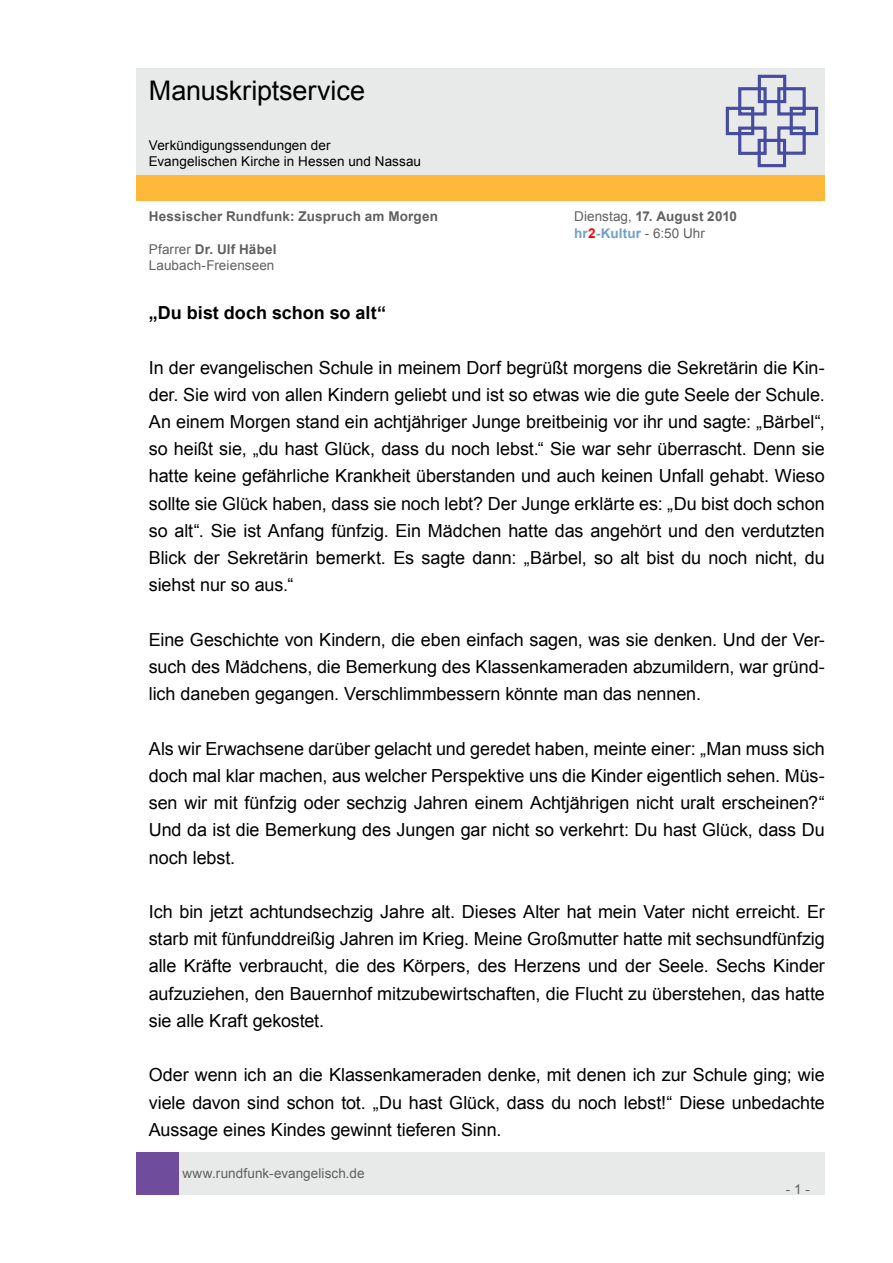
<style>
.page{position:relative;width:893px;height:1263px;background:#fff}
.page>*{position:absolute;margin:0;border:0;box-sizing:border-box;transform-origin:0 0}
.t1{font:27px "Arial";letter-spacing:-.005em;color:#000}
.t2{font:18px/27.2px "Arial";letter-spacing:-.005em;color:#000;text-align:justify}
.t3{font:700 18px "Arial";color:#000}
.t4{font:13.5px/16.2px "Arial";letter-spacing:.005em;color:#606060}
.t5{font:13.5px/16.2px "Arial";letter-spacing:.005em;color:#000}
.t6{font:700 13.5px "Arial";letter-spacing:.015em;color:#606060}
.s1{font-weight:700}
.s2{font-weight:700;color:#71a0cc}
.s3{font-weight:700;color:#f00}
</style>
<div class="page">
<div style="left:179px;top:1152px;width:646px;height:43px;background:#e8e9e9"></div>
<div style="left:136px;top:1152px;width:43px;height:43px;background:#704c9c"></div>
<div style="left:136px;top:175px;width:689px;height:26px;background:#ffb93a"></div>
<div style="left:136px;top:68px;width:689px;height:106px;background:#e8e9e9"></div>
<svg style="left:725px;top:74px;width:94px;height:94px"></svg>
<h1 class="t1" style="left:149px;top:73px;width:218px">Manuskriptservice</h1>
<p class="t5" style="left:149px;top:137px;width:274px">Verkündigungssendungen der<br>Evangelischen Kirche in Hessen und Nassau</p>
<p class="t6" style="left:149px;top:208px;width:291px">Hessischer Rundfunk: Zuspruch am Morgen</p>
<p class="t4" style="left:574px;top:209px;width:165px">Dienstag, <span class="s1">17. August 2010 </span><span class="s2">hr</span><span class="s3">2</span><span class="s2">-Kultur</span> - 6:50 Uhr</p>
<p class="t4" style="left:149px;top:241px;width:129px">Pfarrer <span class="s1">Dr. Ulf Häbel<br></span>Laubach-Freienseen</p>
<p class="t3" style="left:149px;top:301px;width:239px">„Du bist doch schon so alt“</p>
<p class="t2" style="left:149px;top:354px;width:678px">In der evangelischen Schule in meinem Dorf begrüßt morgens die Sekretärin die Kin&shy;der. Sie wird von allen Kindern geliebt und ist so etwas wie die gute Seele der Schule.<br>An einem Morgen stand ein achtjähriger Junge breitbeinig vor ihr und sagte: „Bärbel“, so heißt sie, „du hast Glück, dass du noch lebst.“ Sie war sehr überrascht. Denn sie hatte keine gefährliche Krankheit überstanden und auch keinen Unfall gehabt. Wieso sollte sie Glück haben, dass sie noch lebt? Der Junge erklärte es: „Du bist doch schon so alt“. Sie ist Anfang fünfzig. Ein Mädchen hatte das angehört und den verdutzten Blick der Sekretärin bemerkt. Es sagte dann: „Bärbel, so alt bist du noch nicht, du siehst nur so aus.“</p>
<p class="t2" style="left:149px;top:626px;width:678px">Eine Geschichte von Kindern, die eben einfach sagen, was sie denken. Und der Ver&shy;such des Mädchens, die Bemerkung des Klassenkameraden abzumildern, war gründ&shy;lich daneben gegangen. Verschlimmbessern könnte man das nennen.</p>
<p class="t2" style="left:149px;top:735px;width:678px">Als wir Erwachsene darüber gelacht und geredet haben, meinte einer: „Man muss sich doch mal klar machen, aus welcher Perspektive uns die Kinder eigentlich sehen. Müs&shy;sen wir mit fünfzig oder sechzig Jahren einem Achtjährigen nicht uralt erscheinen?“ Und da ist die Bemerkung des Jungen gar nicht so verkehrt: Du hast Glück, dass Du noch lebst.</p>
<p class="t2" style="left:149px;top:898px;width:678px">Ich bin jetzt achtundsechzig Jahre alt. Dieses Alter hat mein Vater nicht erreicht. Er starb mit fünfunddreißig Jahren im Krieg. Meine Großmutter hatte mit sechsundfünfzig alle Kräfte verbraucht, die des Körpers, des Herzens und der Seele. Sechs Kinder aufzuziehen, den Bauernhof mitzubewirtschaften, die Flucht zu überstehen, das hatte sie alle Kraft gekostet.</p>
<p class="t2" style="left:149px;top:1061px;width:677px">Oder wenn ich an die Klassenkameraden denke, mit denen ich zur Schule ging; wie viele davon sind schon tot. „Du hast Glück, dass du noch lebst!“ Diese unbedachte Aussage eines Kindes gewinnt tieferen Sinn.</p>
<p class="t4" style="left:182px;top:1165px;width:184px">www.rundfunk-evangelisch.de</p>
<p class="t4" style="left:786px;top:1181px;width:26px">- 1 -</p>
</div>
